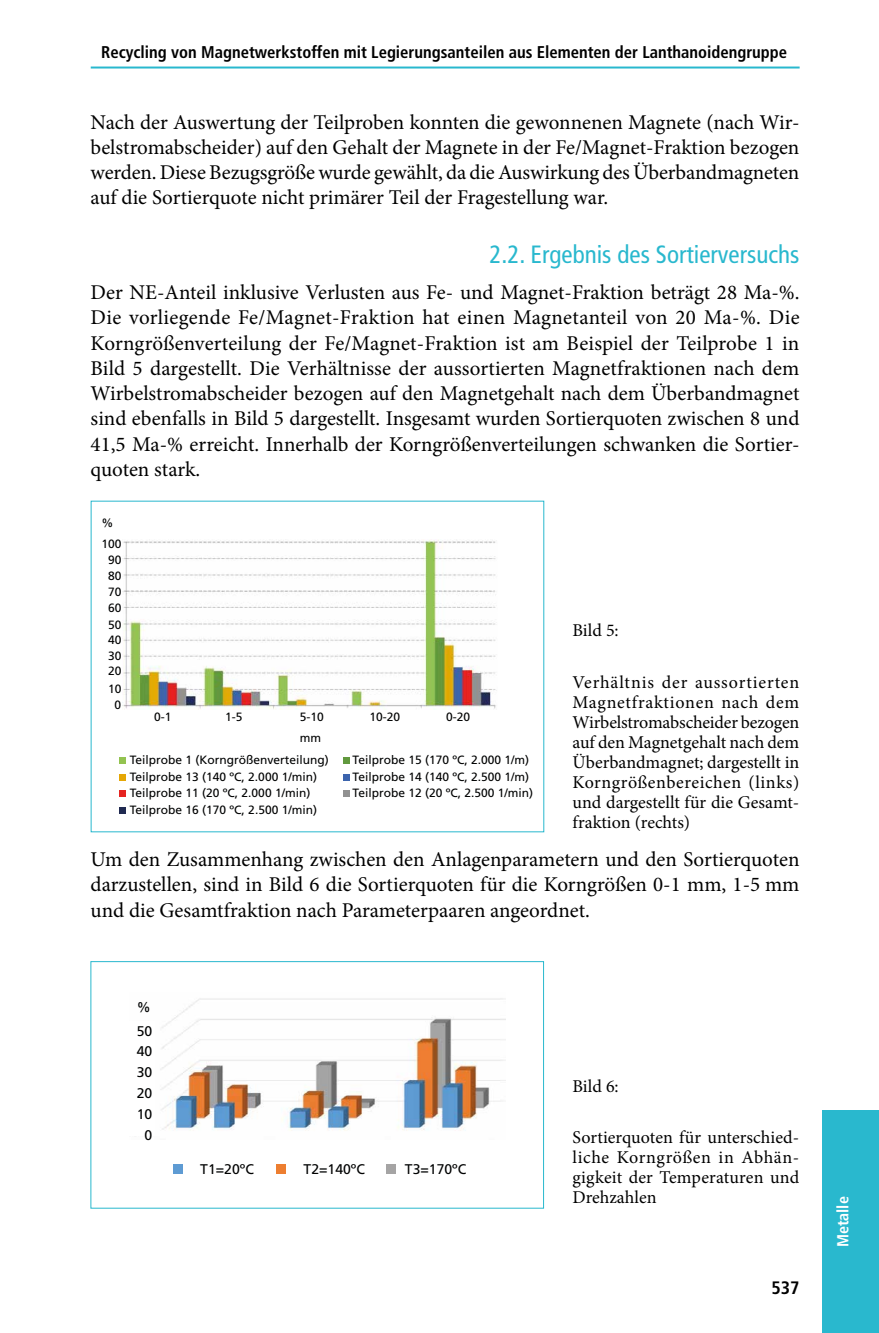
<style>
.page{position:relative;width:879px;height:1333px;background:#fff}
.page>*{position:absolute;margin:0;border:0;box-sizing:border-box;transform-origin:0 0}
.t1{font:condensed 25px "Frutiger";color:#29b8ce}
.t2{font:21px/25.2px "Minion Pro";color:#000;text-align:justify}
.t3{font:18px/20px "Minion Pro";letter-spacing:.005em;color:#000;text-align:justify}
.t4{font:700 condensed 18px "Frutiger";color:#000}
.t5{font:700 condensed 17px "Frutiger";color:#000}
.t6{font:700 condensed 16px "Frutiger";color:#fff}
.t7{font:14px "Frutiger";color:#010202}
.t8{font:12px/16.6px "Frutiger";color:#010202}
</style>
<div class="page">
<hr style="left:91px;top:66px;width:708px;height:2px;background:#29b8ce">
<div style="left:822px;top:1110px;width:57px;height:222px;background:#29b8ce"></div>
<img style="left:122px;top:539px;width:375px;height:170px">
<div style="left:119px;top:757px;width:6px;height:7px;background:#93c350"></div>
<div style="left:343px;top:757px;width:7px;height:7px;background:#61993e"></div>
<div style="left:343px;top:773px;width:7px;height:7px;background:#3c64ad"></div>
<div style="left:343px;top:790px;width:7px;height:7px;background:#919191"></div>
<div style="left:119px;top:773px;width:6px;height:7px;background:#e5a706"></div>
<svg style="left:119px;top:790px;width:6px;height:6px"></svg>
<div style="left:119px;top:807px;width:6px;height:7px;background:#202a51"></div>
<div style="left:90px;top:961px;width:454px;height:247px;border:1px solid #29b8ce"></div>
<img style="left:160px;top:998px;width:345px;height:133px">
<div style="left:173px;top:1164px;width:10px;height:10px;background:#5e9bd3"></div>
<div style="left:276px;top:1164px;width:10px;height:10px;background:#ed7e30"></div>
<div style="left:386px;top:1164px;width:10px;height:10px;background:#a5a4a4"></div>
<p class="t5" style="left:101px;top:42px;width:687px">Recycling von Magnetwerkstoffen mit Legierungsanteilen aus Elementen der Lanthanoidengruppe</p>
<p class="t2" style="left:91px;top:109px;width:710px">Nach der Auswertung der Teilproben konnten die gewonnenen Magnete (nach Wir&shy;belstromabscheider) auf den Gehalt der Magnete in der Fe/Magnet-Fraktion bezogen werden. Diese Bezugsgröße wurde gewählt, da die Auswirkung des Überbandmagneten auf die Sortierquote nicht primärer Teil der Fragestellung war.</p>
<p class="t1" style="left:489px;top:239px;width:311px">2.2. Ergebnis des Sortierversuchs</p>
<p class="t2" style="left:91px;top:280px;width:710px">Der NE-Anteil inklusive Verlusten aus Fe- und Magnet-Fraktion beträgt 28 Ma-%.<br>Die vorliegende Fe/Magnet-Fraktion hat einen Magnetanteil von 20 Ma-%. Die Korngrößenverteilung der Fe/Magnet-Fraktion ist am Beispiel der Teilprobe 1 in Bild 5 dargestellt. Die Verhältnisse der aussortierten Magnetfraktionen nach dem Wirbelstromabscheider bezogen auf den Magnetgehalt nach dem Überbandmagnet sind ebenfalls in Bild 5 dargestellt. Insgesamt wurden Sortierquoten zwischen 8 und 41,5 Ma-% erreicht. Innerhalb der Korngrößenverteilungen schwanken die Sortier&shy;quoten stark.</p>
<p class="t8" style="left:102px;top:514px;width:13px">%</p>
<p class="t8" style="left:102px;top:535px;width:22px">100</p>
<p class="t8" style="left:108px;top:551px;width:15px">90</p>
<p class="t8" style="left:108px;top:567px;width:15px">80</p>
<p class="t8" style="left:108px;top:583px;width:15px">70</p>
<p class="t8" style="left:108px;top:599px;width:15px">60</p>
<p class="t8" style="left:108px;top:616px;width:15px">50</p>
<p class="t8" style="left:108px;top:631px;width:15px">40</p>
<p class="t8" style="left:108px;top:647px;width:15px">30</p>
<p class="t8" style="left:108px;top:662px;width:15px">20</p>
<p class="t8" style="left:108px;top:680px;width:15px">10</p>
<p class="t8" style="left:114px;top:696px;width:8px">0</p>
<p class="t8" style="left:154px;top:708px;width:19px">0-1</p>
<p class="t8" style="left:225px;top:708px;width:19px">1-5</p>
<p class="t8" style="left:300px;top:708px;width:26px">5-10</p>
<p class="t8" style="left:369px;top:708px;width:32px">10-20</p>
<p class="t8" style="left:446px;top:708px;width:26px">0-20</p>
<p class="t8" style="left:130px;top:727px;width:201px;line-height:22px;text-indent:170px">mm<br>Teilprobe 1 (Korngrößenverteilung)</p>
<p class="t8" style="left:130px;top:768px;width:189px">Teilprobe 13 (140 ºC, 2.000 1/min)<br>Teilprobe 11 (20 ºC, 2.000 1/min)<br>Teilprobe 16 (170 ºC, 2.500 1/min)</p>
<p class="t8" style="left:353px;top:751px;width:182px">Teilprobe 15 (170 ºC, 2.000 1/m)<br>Teilprobe 14 (140 ºC, 2.500 1/m)<br>Teilprobe 12 (20 ºC, 2.500 1/min)</p>
<p class="t3" style="left:572px;top:620px;width:48px">Bild 5:</p>
<p class="t3" style="left:572px;top:672px;width:228px">Verhältnis der aussortierten Magnetfraktionen nach dem Wirbelstromabscheider bezogen auf den Magnetgehalt nach dem Überbandmagnet; dargestellt in Korngrößenbereichen (links) und dargestellt für die Gesamt&shy;fraktion (rechts)</p>
<p class="t2" style="left:91px;top:846px;width:710px">Um den Zusammenhang zwischen den Anlagenparametern und den Sortierquoten darzustellen, sind in Bild 6 die Sortierquoten für die Korngrößen 0-1 mm, 1-5 mm und die Gesamtfraktion nach Parameterpaaren angeordnet.</p>
<p class="t7" style="left:137px;top:998px;width:15px">%</p>
<p class="t7" style="left:137px;top:1022px;width:17px">50</p>
<p class="t7" style="left:137px;top:1043px;width:17px">40</p>
<p class="t7" style="left:137px;top:1064px;width:17px">30</p>
<p class="t7" style="left:137px;top:1084px;width:17px">20</p>
<p class="t7" style="left:137px;top:1105px;width:17px">10</p>
<p class="t7" style="left:145px;top:1126px;width:9px">0</p>
<p class="t7" style="left:200px;top:1161px;width:55px">T1=20ºC</p>
<p class="t7" style="left:303px;top:1161px;width:63px">T2=140ºC</p>
<p class="t7" style="left:405px;top:1161px;width:63px">T3=170ºC</p>
<p class="t3" style="left:572px;top:1075px;width:48px">Bild 6:</p>
<p class="t3" style="left:572px;top:1127px;width:228px">Sortierquoten für unterschied&shy;liche Korngrößen in Abhän&shy;gigkeit der Temperaturen und Drehzahlen</p>
<p class="t4" style="left:771px;top:1276px;width:30px">537</p>
<p class="t6" style="left:833px;top:1247px;width:52px;rotate:-90deg">Metalle</p>
</div>
